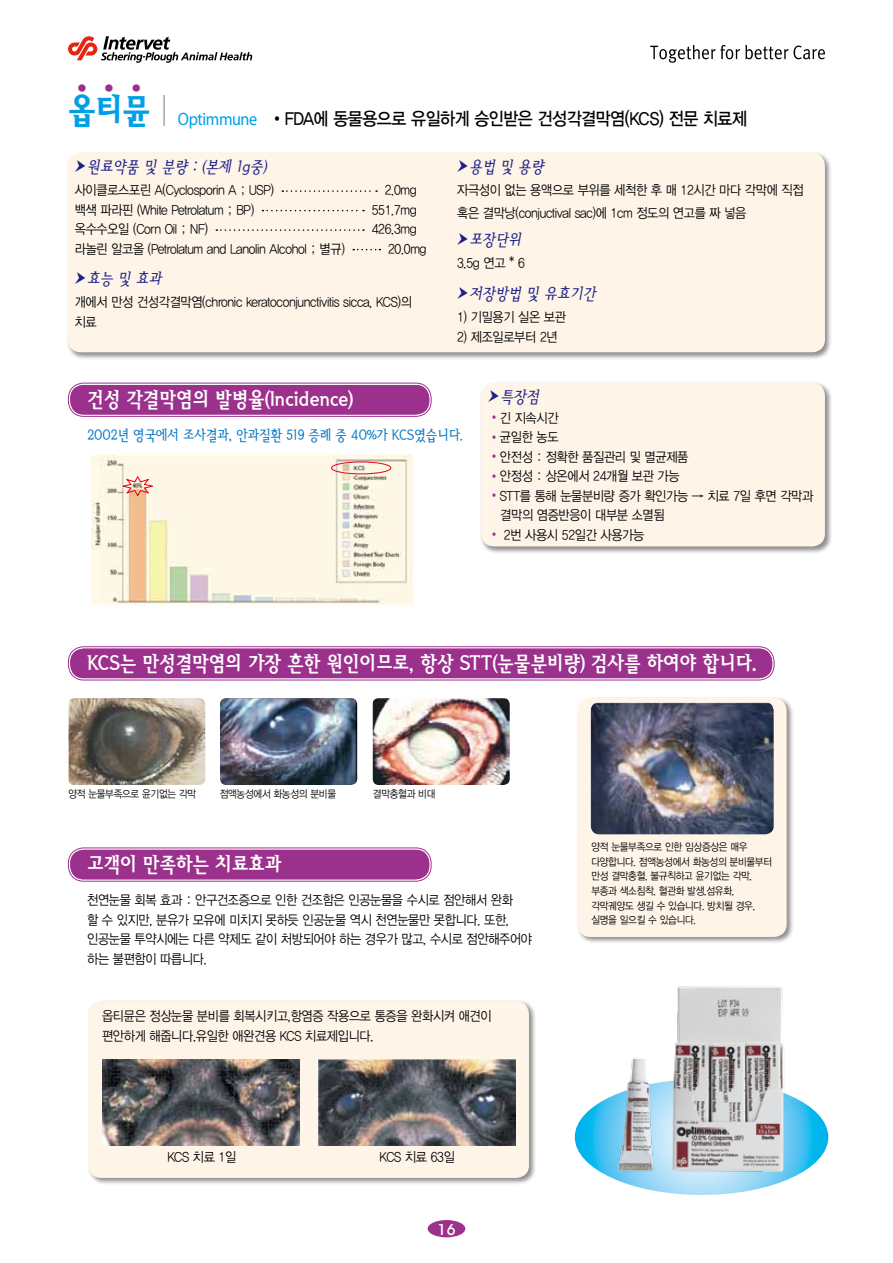
<style>
.page{position:relative;width:893px;height:1263px;background:#fff}
.page>*{position:absolute;margin:0;border:0;box-sizing:border-box;transform-origin:0 0}
.t1{font:34.5px "YDI Bird B";color:#00a0e9;scale:.9 1}
.t2{font:21px "YDI Bird M";letter-spacing:-.025em;color:#fff;scale:.9 1}
.t3{font:18px "YDIYGO330";letter-spacing:-.025em;color:#000;scale:.9 1}
.t4{font:18px "Myriad Pro";letter-spacing:-.025em;color:#00a0e9;scale:.9 1}
.t5{font:italic 16.5px "YDI Bird L";color:#1d2088;scale:.9 1}
.t6{font:15px "YDI Bird L";letter-spacing:-.05em;color:#0075c2;scale:.9 1}
.t7{font:15px "H Ywul M";color:#fff}
.t8{font:13.5px/19.5px "YDIYGO320";letter-spacing:-.025em;color:#000;scale:.9 1}
.t9{font:10.5px/14.7px "YDIYGO320";letter-spacing:-.025em;color:#000;scale:.9 1}
.t10{font:10.5px "Kenten Generic";color:#9c308d}
</style>
<div class="page">
<div style="left:428px;top:1220px;width:37px;height:17px;background:#9c308d;border-radius:50%"></div>
<svg style="left:650px;top:45px;width:175px;height:18px"></svg>
<svg style="left:68px;top:36px;width:184px;height:27px"></svg>
<div style="left:480px;top:381px;width:352px;height:173px;background:#000;opacity:.45"></div>
<div style="left:481px;top:383px;width:344px;height:163px;background:#fef4e8;border-radius:13px"></div>
<div style="left:70px;top:385px;width:359px;height:29px;background:#9c308d;border-radius:14px"></div>
<div style="left:68px;top:383px;width:363px;height:34px;border:1px solid #9c308d;border-radius:15px"></div>
<div style="left:70px;top:385px;width:359px;height:29px;border:2px solid #9c308d;border-radius:12px"></div>
<div style="left:70px;top:850px;width:359px;height:29px;background:#9c308d;border-radius:14px"></div>
<div style="left:68px;top:847px;width:363px;height:34px;border:1px solid #9c308d;border-radius:15px"></div>
<div style="left:70px;top:850px;width:359px;height:29px;border:2px solid #9c308d;border-radius:12px"></div>
<div style="left:70px;top:649px;width:702px;height:29px;background:#9c308d;border-radius:14px"></div>
<div style="left:68px;top:646px;width:706px;height:34px;border:1px solid #9c308d;border-radius:15px"></div>
<div style="left:70px;top:649px;width:702px;height:29px;border:2px solid #9c308d;border-radius:12px"></div>
<img style="left:91px;top:455px;width:322px;height:150px">
<div style="left:331px;top:462px;width:60px;height:12px;border:1px solid #e60012;border-radius:50%"></div>
<svg style="left:120px;top:476px;width:35px;height:21px"></svg>
<div style="left:66px;top:151px;width:767px;height:209px;background:#000;opacity:.45"></div>
<div style="left:68px;top:153px;width:757px;height:199px;background:#fef4e8;border-radius:13px"></div>
<svg style="left:282px;top:190px;width:95px;height:2px"></svg>
<svg style="left:263px;top:210px;width:101px;height:1px"></svg>
<svg style="left:216px;top:229px;width:148px;height:2px"></svg>
<svg style="left:353px;top:249px;width:27px;height:1px"></svg>
<svg style="left:575px;top:1096px;width:253px;height:99px"></svg>
<img style="left:612px;top:986px;width:179px;height:189px">
<div style="left:576px;top:696px;width:218px;height:249px;background:#000;opacity:.45"></div>
<div style="left:578px;top:698px;width:209px;height:239px;background:#fef4e8;border-radius:13px"></div>
<img style="left:591px;top:702px;width:183px;height:132px">
<div style="left:87px;top:1000px;width:450px;height:185px;background:#000;opacity:.45"></div>
<div style="left:88px;top:1001px;width:441px;height:177px;background:#fef4e8;border-radius:13px"></div>
<img style="left:68px;top:698px;width:137px;height:87px">
<img style="left:220px;top:698px;width:137px;height:87px">
<img style="left:372px;top:698px;width:138px;height:87px">
<img style="left:318px;top:1059px;width:197px;height:86px">
<img style="left:102px;top:1059px;width:197px;height:86px">
<p class="t10" style="left:77px;top:82px;width:12px">3</p>
<p class="t10" style="left:104px;top:82px;width:12px">3</p>
<p class="t10" style="left:131px;top:82px;width:12px">3</p>
<h1 class="t1" style="left:68px;top:93px;width:93px">옵티뮨</h1>
<h3 class="t4" style="left:160px;top:107px;width:110px"><sup>|</sup> Optimmune</h3>
<h3 class="t3" style="left:285px;top:109px;width:515px">FDA에 동물용으로 유일하게 승인받은 건성각결막염(KCS) 전문 치료제</h3>
<p class="t5" style="left:87px;top:159px;width:205px">원료약품 및 분량 : (본제 1g중)</p>
<p class="t8" style="left:75px;top:181px;width:223px">사이클로스포린 A(Cyclosporin A ; USP)</p>
<p class="t8" style="left:385px;top:181px;width:37px">2.0mg</p>
<p class="t8" style="left:75px;top:200px;width:201px">백색 파라핀 (White Petrolatum ; BP)</p>
<p class="t8" style="left:372px;top:200px;width:52px">551.7mg</p>
<p class="t8" style="left:75px;top:220px;width:149px">옥수수오일 (Corn Oil ; NF)</p>
<p class="t8" style="left:372px;top:220px;width:52px">426.3mg</p>
<p class="t8" style="left:75px;top:239px;width:302px">라놀린 알코올 (Petrolatum and Lanolin Alcohol ; 별규)</p>
<p class="t8" style="left:388px;top:239px;width:44px">20.0mg</p>
<p class="t5" style="left:87px;top:271px;width:88px">효능 및 효과</p>
<p class="t8" style="left:75px;top:293px;width:376px">개에서 만성 건성각결막염(chronic keratoconjunctivitis sicca, KCS)의 치료</p>
<p class="t5" style="left:469px;top:159px;width:88px">용법 및 용량</p>
<p class="t8" style="left:457px;top:179px;width:386px;line-height:22.5px">자극성이 없는 용액으로 부위를 세척한 후 매 12시간 마다 각막에 직접 혹은 결막낭(conjuctival sac)에 1cm 정도의 연고를 짜 넣음</p>
<p class="t5" style="left:469px;top:232px;width:63px">포장단위</p>
<p class="t8" style="left:457px;top:254px;width:77px">3.5g 연고 * 6</p>
<p class="t5" style="left:469px;top:286px;width:146px">저장방법 및 유효기간</p>
<p class="t8" style="left:457px;top:308px;width:122px">1) 기밀용기 실온 보관</p>
<p class="t8" style="left:457px;top:327px;width:113px">2) 제조일로부터 2년</p>
<h2 class="t2" style="left:87px;top:389px;width:297px">건성 각결막염의 발병율(Incidence)</h2>
<p class="t6" style="left:87px;top:428px;width:420px">2002년 영국에서 조사결과, 안과질환 519 증례 중 40%가 KCS였습니다.</p>
<p class="t5" style="left:500px;top:388px;width:49px">특장점</p>
<p class="t8" style="left:500px;top:408px;width:350px">긴 지속시간<br>균일한 농도<br>안전성 : 정확한 품질관리 및 멸균제품<br>안정성 : 상온에서 24개월 보관 가능<br>STT를 통해 눈물분비량 증가 확인가능 → 치료 7일 후면 각막과 결막의 염증반응이 대부분 소멸됨<br>2번 사용시 52일간 사용가능</p>
<h2 class="t2" style="left:87px;top:653px;width:747px">KCS는 만성결막염의 가장 흔한 원인이므로, 항상 STT(눈물분비량) 검사를 하여야 합니다.</h2>
<p class="t9" style="left:68px;top:786px;width:144px">양적 눈물부족으로 윤기없는 각막</p>
<p class="t9" style="left:220px;top:786px;width:131px">점액농성에서 화농성의 분비물</p>
<p class="t9" style="left:373px;top:786px;width:71px">결막충혈과 비대</p>
<h2 class="t2" style="left:87px;top:854px;width:218px">고객이 만족하는 치료효과</h2>
<p class="t8" style="left:87px;top:890px;width:496px">천연눈물 회복 효과 : 안구건조증으로 인한 건조함은 인공눈물을 수시로 점안해서 완화<br>할 수 있지만, 분유가 모유에 미치지 못하듯 인공눈물 역시 천연눈물만 못합니다. 또한, 인공눈물 투약시에는 다른 약제도 같이 처방되어야 하는 경우가 많고, 수시로 점안해주어야 하는 불편함이 따릅니다.</p>
<p class="t8" style="left:102px;top:1006px;width:434px">옵티뮨은 정상눈물 분비를 회복시키고,항염증 작용으로 통증을 완화시켜 애견이 편안하게 해줍니다.유일한 애완견용 KCS 치료제입니다.</p>
<p class="t8" style="left:167px;top:1147px;width:78px">KCS 치료 1일</p>
<p class="t8" style="left:380px;top:1147px;width:85px">KCS 치료 63일</p>
<p class="t7" style="left:437px;top:1222px;width:20px">16</p>
<p class="t9" style="left:591px;top:840px;width:202px">양적 눈물부족으로 인한 임상증상은 매우 다양합니다. 점액농성에서 화농성의 분비물부터 만성 결막충혈, 불규칙하고 윤기없는 각막, 부종과 색소침착, 혈관화 발생,섬유화, 각막궤양도 생길 수 있습니다. 방치될 경우, 실명을 일으킬 수 있습니다.</p>
</div>
